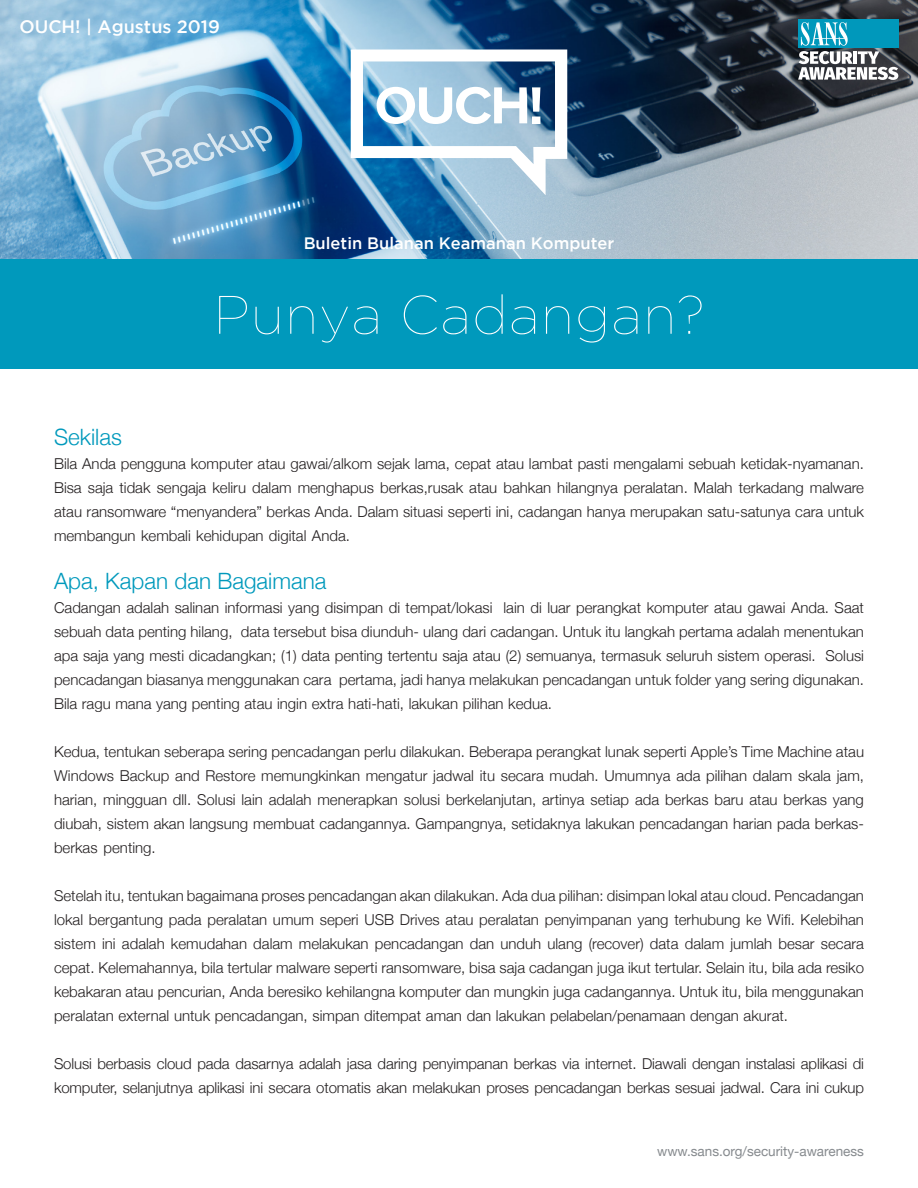
<style>
.page{position:relative;width:918px;height:1188px;background:#fff}
.page>*{position:absolute;margin:0;border:0;box-sizing:border-box;transform-origin:0 0}
.t1{font:100 54px "Gotham";letter-spacing:.025em;color:#fff}
.MainText{font:300 22.5px "Helvetica Neue";color:#0099bc}
.t2{font:500 18px "Gotham";color:#fff}
.t3{font:500 16.5px "Gotham";color:#fff}
.MainText-2{font:300 15px/24px "Helvetica Neue";color:#231f20}
.t4{font:13.5px "Helvetica Neue";color:#868a8e}
</style>
<div class="page">
<img style="left:0;top:0;width:918px;height:259px">
<div style="left:0;top:259px;width:918px;height:110px;background:#0099bc"></div>
<svg style="left:351px;top:50px;width:216px;height:145px"></svg>
<div style="left:798px;top:19px;width:100px;height:29px;background:#0098bb"></div>
<svg style="left:798px;top:22px;width:100px;height:58px"></svg>
<p class="t2" style="left:19px;top:16px;width:202px">OUCH! | Agustus 2019</p>
<p class="t3" style="left:304px;top:233px;width:312px">Buletin Bulanan Keamanan Komputer</p>
<p class="t1" style="left:214px;top:286px;width:492px">Punya Cadangan?</p>
<p class="MainText" style="left:54px;top:419px;width:69px">Sekilas</p>
<p class="MainText-2" style="left:54px;top:451px;width:812px;text-align:justify">Bila Anda pengguna komputer atau gawai/alkom sejak lama, cepat atau lambat pasti mengalami sebuah ketidak-nyamanan.<br>Bisa saja tidak sengaja keliru dalam menghapus berkas,rusak atau bahkan hilangnya peralatan. Malah terkadang malware atau ransomware “menyandera” berkas Anda. Dalam situasi seperti ini, cadangan hanya merupakan satu-satunya cara untuk membangun kembali kehidupan digital Anda.</p>
<p class="MainText" style="left:54px;top:563px;width:274px">Apa, Kapan dan Bagaimana</p>
<p class="MainText-2" style="left:504px;top:595px;width:362px">lain di luar perangkat komputer atau gawai Anda. Saat</p>
<p class="MainText-2" style="left:241px;top:595px;width:625px;text-indent:-187px">Cadangan adalah salinan informasi yang disimpan di tempat/lokasi<br>data tersebut bisa diunduh- ulang dari cadangan. Untuk itu langkah pertama adalah menentukan</p>
<p class="MainText-2" style="left:54px;top:619px;width:180px">sebuah data penting hilang,</p>
<p class="MainText-2" style="left:339px;top:643px;width:526px;text-indent:-285px">apa saja yang mesti dicadangkan; (1) data penting tertentu saja atau 2( ) semuanya, termasuk seluruh sistem operasi. pertama, jadi hanya melakukan pencadangan untuk folder yang sering digunakan.</p>
<p class="MainText-2" style="left:825px;top:643px;width:40px">Solusi</p>
<p class="MainText-2" style="left:54px;top:667px;width:500px">pencadangan biasanya menggunakan cara<br>Bila ragu mana yang penting atau ingin extra hati-hati, lakukan pilihan kedua.</p>
<p class="MainText-2" style="left:54px;top:739px;width:812px;text-align:justify">Kedua, tentukan seberapa sering pencadangan perlu dilakukan. Beberapa perangkat lunak seperti Apple s’ Time Machine atau Windows Backup and Restore memungkinkan mengatur jadwal itu secara mudah. Umumnya ada pilihan dalam skala jam, harian, mingguan dll. Solusi lain adalah menerapkan solusi berkelanjutan, artinya setiap ada berkas baru atau berkas yang</p>
<p class="MainText-2" style="left:54px;top:835px;width:103px">berkas penting.</p>
<p class="MainText-2" style="left:54px;top:811px;width:811px">diubah, sistem akan langsung membuat cadangannya. Gampangnya, setidaknya lakukan pencadangan harian pada berkas-</p>
<p class="MainText-2" style="left:54px;top:883px;width:812px;text-align:justify">Setelah itu, tentukan bagaimana proses pencadangan akan dilakukan. Ada dua pilihan: disimpan lokal atau cloud. Pencadangan lokal bergantung pada peralatan umum seperi USB Drives atau peralatan penyimpanan yang terhubung ke Wifi. Kelebihan sistem ini adalah kemudahan dalam melakukan pencadangan dan unduh ulang (recover) data dalam jumlah besar secara cepat. Kelemahannya, bila tertular malware seperti ransomware, bisa saja cadangan juga ikut tertular. Selain itu, bila ada resiko kebakaran atau pencurian, Anda beresiko kehilangna komputer dan mungkin juga cadangannya. Untuk itu, bila menggunakan peralatan external untuk pencadangan, simpan ditempat aman dan lakukan pelabelan/penamaan dengan akurat.</p>
<p class="MainText-2" style="left:54px;top:1051px;width:812px">Solusi berbasis cloud pada dasarnya adalah jasa daring penyimpanan berkas via internet. Diawali dengan instalasi aplikasi di komputer, selanjutnya aplikasi ini secara otomatis akan melakukan proses pencadangan berkas sesuai jadwal. Cara ini cukup</p>
<p class="t4" style="left:657px;top:1142px;width:208px">www.sans.org/security-awareness</p>
</div>
